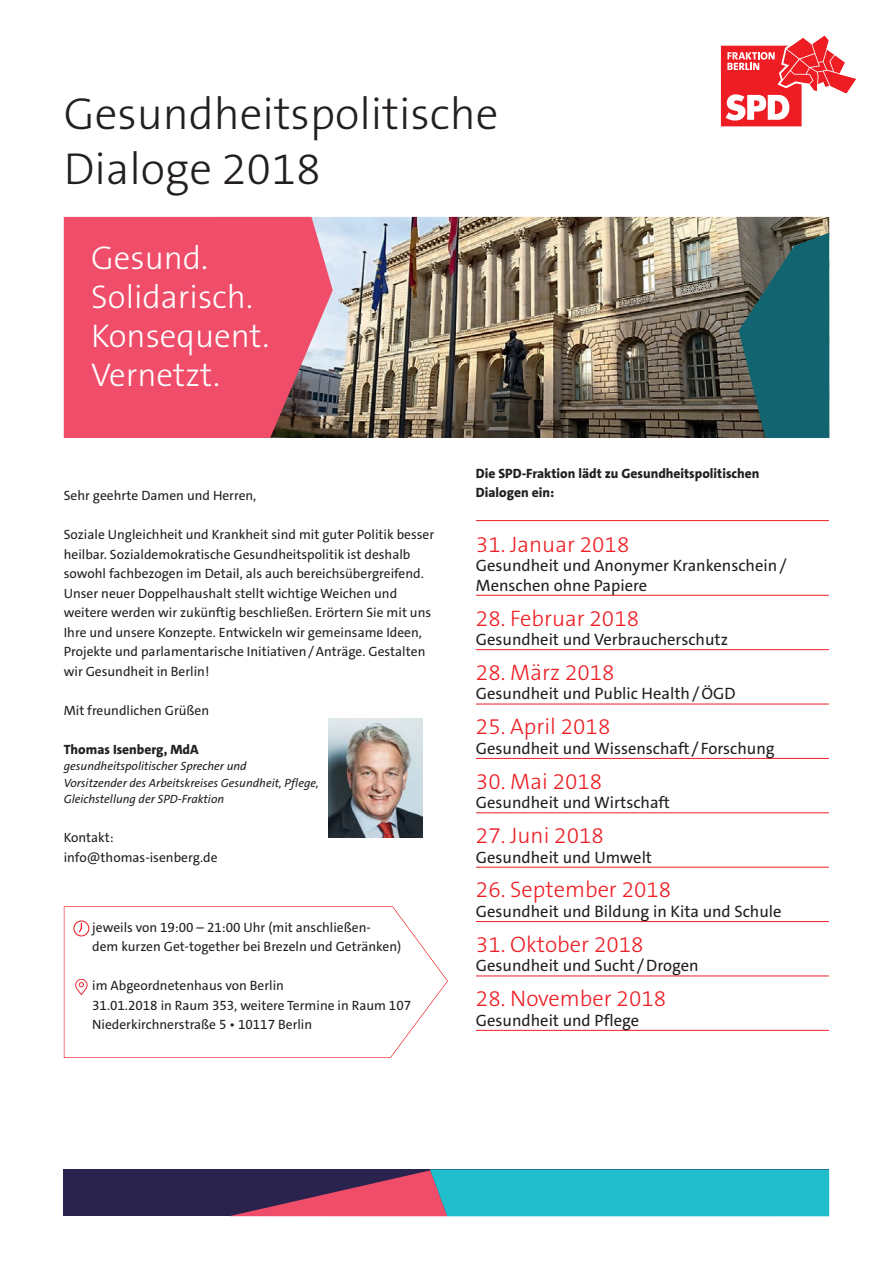
<style>
.page{position:relative;width:893px;height:1263px;background:#fff}
.page>*{position:absolute;margin:0;border:0;box-sizing:border-box;transform-origin:0 0}
.t1{font:300 45px/55.5px "The Sans B3";color:#231f20}
.t2{font:300 33px/39px "The Sans B3";color:#fff}
.t3{font:300 22.5px "The Sans B3";color:#ee1d23}
.t4{font:16.5px/19.5px "SPD The Sans";color:#231f20}
.t5{font:13.5px/19.5px "SPD The Sans";color:#231f20}
.t6{font:800 13.5px/19.5px "SPD The Sans";color:#231f20}
.t7{font:italic 12px/16.5px "SPD The Sans";color:#231f20}
</style>
<div class="page">
<svg style="left:721px;top:35px;width:135px;height:91px"></svg>
<hr style="left:476px;top:520px;width:353px;height:1px;background:#ee1d23">
<hr style="left:476px;top:595px;width:353px;height:1px;background:#ee1d23">
<hr style="left:476px;top:649px;width:353px;height:1px;background:#ee1d23">
<hr style="left:476px;top:704px;width:353px;height:1px;background:#ee1d23">
<hr style="left:476px;top:758px;width:353px;height:1px;background:#ee1d23">
<hr style="left:476px;top:812px;width:353px;height:1px;background:#ee1d23">
<hr style="left:476px;top:867px;width:353px;height:1px;background:#ee1d23">
<hr style="left:476px;top:921px;width:353px;height:1px;background:#ee1d23">
<hr style="left:476px;top:976px;width:353px;height:1px;background:#ee1d23">
<hr style="left:476px;top:1030px;width:353px;height:1px;background:#ee1d23">
<svg style="left:64px;top:906px;width:384px;height:152px"></svg>
<svg style="left:73px;top:920px;width:16px;height:16px"></svg>
<div style="left:73px;top:920px;width:16px;height:16px;border:1px solid #ee1d23;border-radius:50%"></div>
<svg style="left:79px;top:922px;width:3px;height:11px"></svg>
<div style="left:73px;top:979px;width:16px;height:16px;background:#fff"></div>
<svg style="left:75px;top:979px;width:13px;height:16px"></svg>
<div style="left:64px;top:1169px;width:765px;height:47px;background:#29234d"></div>
<svg style="left:230px;top:1169px;width:599px;height:47px"></svg>
<img style="left:333px;top:217px;width:496px;height:221px">
<svg style="left:64px;top:217px;width:269px;height:221px;background:#e5526b"></svg>
<svg style="left:739px;top:233px;width:90px;height:205px;background:#266268"></svg>
<img style="left:328px;top:718px;width:94px;height:119px">
<h1 class="t1" style="left:64px;top:87px;width:436px">Gesundheitspolitische<br>Dialoge 2018</h1>
<h2 class="t2" style="left:91px;top:239px;width:180px">Gesund.<br>Solidarisch.<br>Konsequent.<br>Vernetzt.</h2>
<p class="t5" style="left:64px;top:486px;width:194px">Sehr geehrte Damen und Herren,</p>
<p class="t5" style="left:64px;top:525px;width:372px">Soziale Ungleichheit und Krankheit sind mit guter Politik besser heilbar. Sozialdemokratische Gesundheitspolitik ist deshalb sowohl fachbezogen im Detail, als auch bereichsübergreifend.<br>Unser neuer Doppelhaushalt stellt wichtige Weichen und weitere werden wir zukünftig beschließen. Erörtern Sie mit uns Ihre und unsere Konzepte. Entwickeln wir gemeinsame Ideen, Projekte und parlamentarische Initiativen / Anträge. Gestalten wir Gesundheit in Berlin!</p>
<p class="t5" style="left:64px;top:700px;width:147px">Mit freundlichen Grüßen</p>
<p class="t6" style="left:64px;top:739px;width:136px">Thomas Isenberg, MdA</p>
<p class="t7" style="left:64px;top:758px;width:257px">gesundheitspolitischer Sprecher und<br>Vorsitzender des Arbeitskreises Gesundheit, Pflege,<br>Gleichstellung der SPD-Fraktion</p>
<p class="t5" style="left:64px;top:828px;width:155px">Kontakt: info@thomas-isenberg.de</p>
<p class="t5" style="left:92px;top:918px;width:311px">jeweils von 19:00 – 21:00 Uhr (mit anschließen-<br>dem kurzen Get-together bei Brezeln und Getränken)</p>
<p class="t5" style="left:92px;top:976px;width:321px">im Abgeordnetenhaus von Berlin<br>31.01.2018 in Raum 353, weitere Termine in Raum 107<br>Niederkirchnerstraße 5 • 10117 Berlin</p>
<p class="t6" style="left:476px;top:463px;width:285px">Die SPD-Fraktion lädt zu Gesundheitspolitischen<br>Dialogen ein:</p>
<h3 class="t3" style="left:476px;top:532px;width:155px">31. Januar 2018</h3>
<p class="t4" style="left:476px;top:556px;width:312px">Gesundheit und Anonymer Krankenschein /<br>Menschen ohne Papiere</p>
<h3 class="t3" style="left:476px;top:606px;width:165px">28. Februar 2018</h3>
<p class="t4" style="left:476px;top:630px;width:254px">Gesundheit und Verbraucherschutz</p>
<h3 class="t3" style="left:476px;top:661px;width:140px">28. März 2018</h3>
<p class="t4" style="left:476px;top:684px;width:261px">Gesundheit und Public Health / ÖGD</p>
<h3 class="t3" style="left:476px;top:715px;width:136px">25. April 2018</h3>
<p class="t4" style="left:476px;top:739px;width:300px">Gesundheit und Wissenschaft / Forschung</p>
<h3 class="t3" style="left:476px;top:769px;width:128px">30. Mai 2018</h3>
<p class="t4" style="left:476px;top:793px;width:195px">Gesundheit und Wirtschaft</p>
<h3 class="t3" style="left:476px;top:824px;width:129px">27. Juni 2018</h3>
<p class="t4" style="left:476px;top:847px;width:178px">Gesundheit und Umwelt</p>
<h3 class="t3" style="left:476px;top:878px;width:197px">26. September 2018</h3>
<p class="t4" style="left:476px;top:902px;width:307px">Gesundheit und Bildung in Kita und Schule</p>
<h3 class="t3" style="left:476px;top:933px;width:169px">31. Oktober 2018</h3>
<p class="t4" style="left:476px;top:956px;width:224px">Gesundheit und Sucht / Drogen</p>
<h3 class="t3" style="left:476px;top:987px;width:192px">28. November 2018</h3>
<p class="t4" style="left:476px;top:1010px;width:165px">Gesundheit und Pflege</p>
</div>
